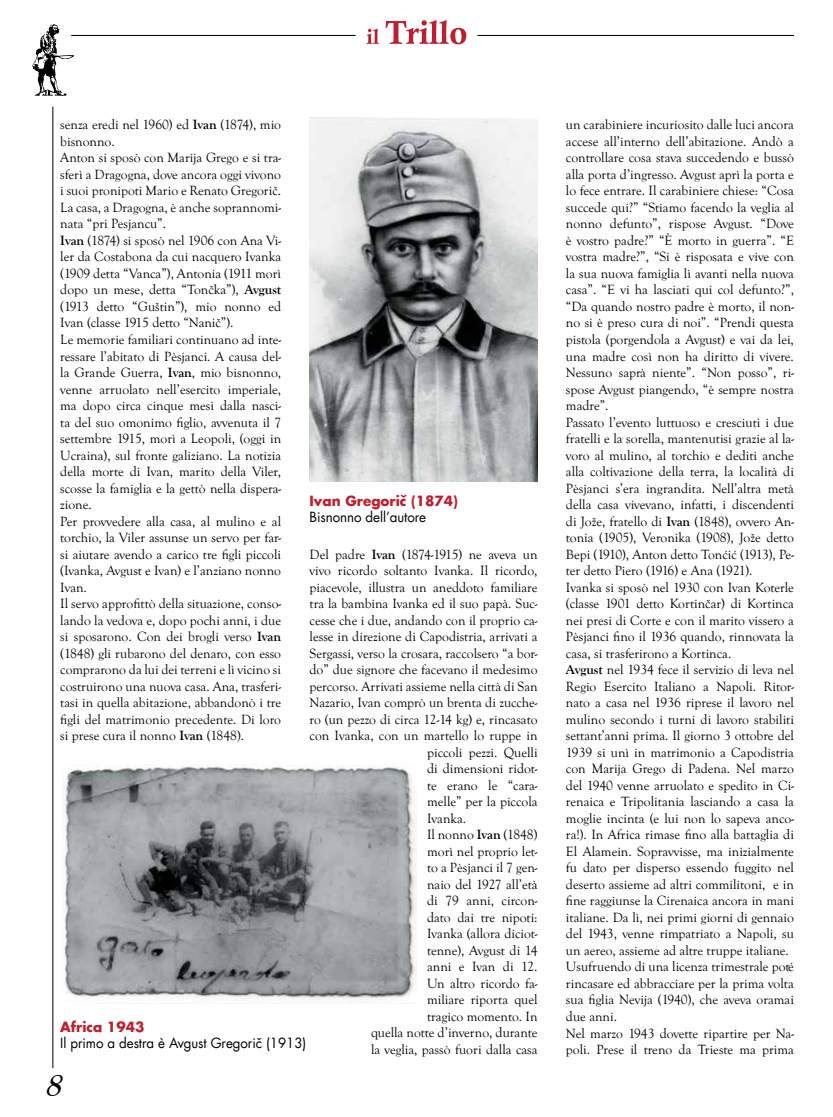
<style>
.page{position:relative;width:833px;height:1117px;background:#fff}
.page>*{position:absolute;margin:0;border:0;box-sizing:border-box;transform-origin:0 0}
.t1{font:italic 30px "Goudy Catalogue BT";color:#000}
.t2{font:13.75px/16.5px "Goudy Old Sty T";color:#000}
.t3{font:13.75px "Futura";letter-spacing:-.005em;color:#000}
.t4{font:700 13.75px "Futura";color:#be1e2d}
.s1{font-weight:700}
</style>
<div class="page">
<hr style="left:53px;top:107px;width:1px;height:960px;background:#000">
<svg style="left:367px;top:29px;width:12px;height:15px"></svg>
<svg style="left:385px;top:20px;width:81px;height:24px"></svg>
<svg style="left:32px;top:24px;width:42px;height:72px"></svg>
<hr style="left:71px;top:35px;width:284px;height:1px;background:#000">
<hr style="left:477px;top:35px;width:317px;height:1px;background:#000">
<img style="left:63px;top:764px;width:353px;height:238px">
<img style="left:309px;top:117px;width:228px;height:365px">
<p class="t2" style="left:60px;top:117px;width:222px">senza eredi nel 1960) ed <span class="s1">Ivan</span> (1874), mio bisnonno.<br>Anton si sposò con Marija Grego e si tra&shy;sferì a Dragogna, dove ancora oggi vivono i suoi pronipoti Mario e Renato Gregorič.<br>La casa, a Dragogna, è anche soprannomi&shy;nata “pri Pesjancu”.<br><span class="s1">Ivan</span> (1874) si sposò nel 1906 con Ana Vi&shy;ler da Costabona da cui nacquero Ivanka (1909 detta “Vanca”), Antonia (1911 morì dopo un mese, detta “Tončka”), <span class="s1">Avgust </span>(1913 detto “Guštin”), mio nonno ed Ivan (classe 1915 detto “Nanič”).<br>Le memorie familiari continuano ad inte&shy;ressare l’abitato di Pèsjanci. A causa del&shy;la Grande Guerra, <span class="s1">Ivan</span>, mio bisnonno, venne arruolato nell’esercito imperiale, ma dopo circa cinque mesi dalla nasci&shy;ta del suo omonimo figlio, avvenuta il 7 settembre 1915, morì a Leopoli, (oggi in Ucraina), sul fronte galiziano. La notizia della morte di Ivan, marito della Viler, scosse la famiglia e la gettò nella dispera&shy;zione.<br>Per provvedere alla casa, al mulino e al torchio, la Viler assunse un servo per far&shy;si aiutare avendo a carico tre figli piccoli (Ivanka, Avgust e Ivan) e l’anziano nonno Ivan.<br>Il servo approfittò della situazione, conso&shy;lando la vedova e, dopo pochi anni, i due si sposarono. Con dei brogli verso <span class="s1">Ivan </span>(1848) gli rubarono del denaro, con esso comprarono da lui dei terreni e lì vicino si costruirono una nuova casa. Ana, trasferi&shy;tasi in quella abitazione, abbandonò i tre figli del matrimonio precedente. Di loro si prese cura il nonno <span class="s1">Ivan</span> (1848).</p>
<p class="t4" style="left:309px;top:491px;width:150px">Ivan Gregorič (1874)</p>
<p class="t3" style="left:309px;top:507px;width:118px">Bisnonno dell’autore</p>
<p class="t2" style="left:309px;top:546px;width:229px">Del padre <span class="s1">Ivan</span> (1874-1915) ne aveva un</p>
<p class="t2" style="left:309px;top:562px;width:229px">vivo ricordo soltanto Ivanka. Il ricordo,</p>
<p class="t2" style="left:309px;top:579px;width:229px">piacevole, illustra un aneddoto familiare</p>
<p class="t2" style="left:309px;top:595px;width:229px">tra la bambina Ivanka ed il suo papà. Suc-</p>
<p class="t2" style="left:309px;top:612px;width:229px">cesse che i due, andando con il proprio ca-</p>
<p class="t2" style="left:309px;top:628px;width:229px">lesse in direzione di Capodistria, arrivati a</p>
<p class="t2" style="left:309px;top:645px;width:229px">Sergassi, verso la crosara, raccolsero “a bor-</p>
<p class="t2" style="left:309px;top:661px;width:229px">do” due signore che facevano il medesimo</p>
<p class="t2" style="left:309px;top:678px;width:229px">percorso. Arrivati assieme nella città di San</p>
<p class="t2" style="left:309px;top:694px;width:229px">Nazario, Ivan comprò un brenta di zucche-</p>
<p class="t2" style="left:309px;top:711px;width:229px">ro (un pezzo di circa 12-14 kg) e, rincasato</p>
<p class="t2" style="left:309px;top:727px;width:229px">con Ivanka, con un martello lo ruppe in</p>
<p class="t2" style="left:427px;top:744px;width:112px">piccoli pezzi. Quelli</p>
<p class="t2" style="left:427px;top:760px;width:112px">di dimensioni ridot-</p>
<p class="t2" style="left:427px;top:777px;width:112px">te erano le “cara-</p>
<p class="t2" style="left:427px;top:793px;width:112px">melle” per la piccola</p>
<p class="t2" style="left:427px;top:810px;width:41px">Ivanka.</p>
<p class="t2" style="left:427px;top:826px;width:112px">Il nonno <span class="s1">Ivan</span> (1848)</p>
<p class="t2" style="left:427px;top:843px;width:112px">morì nel proprio let-</p>
<p class="t2" style="left:427px;top:859px;width:112px">to a Pèsjanci il 7 gen-</p>
<p class="t2" style="left:427px;top:876px;width:112px">naio del 1927 all’età</p>
<p class="t2" style="left:427px;top:892px;width:112px">di 79 anni, circon-</p>
<p class="t2" style="left:427px;top:909px;width:112px">dato dai tre nipoti:</p>
<p class="t2" style="left:427px;top:925px;width:112px">Ivanka (allora diciot-</p>
<p class="t2" style="left:427px;top:942px;width:112px">tenne), Avgust di 14</p>
<p class="t2" style="left:427px;top:958px;width:112px">anni e Ivan di 12.</p>
<p class="t2" style="left:427px;top:975px;width:112px">Un altro ricordo fa-</p>
<p class="t2" style="left:427px;top:991px;width:112px">miliare riporta quel</p>
<p class="t2" style="left:427px;top:1008px;width:112px">tragico momento. In</p>
<p class="t2" style="left:371px;top:1024px;width:168px">quella notte d’inverno, durante</p>
<p class="t2" style="left:371px;top:1041px;width:168px">la veglia, passò fuori dalla casa</p>
<p class="t4" style="left:60px;top:1017px;width:86px">Africa 1943</p>
<p class="t3" style="left:60px;top:1033px;width:247px">Il primo a destra è Avgust Gregorič (1913)</p>
<h1 class="t1" style="left:44px;top:1066px;width:27px">8</h1>
<p class="t2" style="left:566px;top:117px;width:229px">un carabiniere incuriosito dalle luci ancora accese all’interno dell’abitazione. Andò a controllare cosa stava succedendo e bussò alla porta d’ingresso. Avgust aprì la porta e lo fece entrare. Il carabiniere chiese: “Cosa succede qui?” “Stiamo facendo la veglia al nonno defunto”, rispose Avgust. “Dove è vostro padre?” “È morto in guerra”. “E vostra madre?”, “Si è risposata e vive con la sua nuova famiglia lì avanti nella nuova casa”. “E vi ha lasciati qui col defunto?”, “Da quando nostro padre è morto, il non&shy;no si è preso cura di noi”. “Prendi questa pistola (porgendola a Avgust) e vai da lei, una madre così non ha diritto di vivere.<br>Nessuno saprà niente”. “Non posso”, ri&shy;spose Avgust piangendo, “è sempre nostra madre”.<br>Passato l’evento luttuoso e cresciuti i due fratelli e la sorella, mantenutisi grazie al la&shy;voro al mulino, al torchio e dediti anche alla coltivazione della terra, la località di Pèsjanci s’era ingrandita. Nell’altra metà della casa vivevano, infatti, i discendenti di Jože, fratello di <span class="s1">Ivan</span> (1848), ovvero An&shy;tonia (1905), Veronika (1908), Jože detto Bepi (1910), Anton detto Tonćić (1913), Pe&shy;ter detto Piero (1916) e Ana (1921).<br>Ivanka si sposò nel 1930 con Ivan Koterle (classe 1901 detto Kortinčar) di Kortinca nei presi di Corte e con il marito vissero a Pèsjanci fino il 1936 quando, rinnovata la casa, si trasferirono a Kortinca.<br><span class="s1">Avgust</span> nel 1934 fece il servizio di leva nel Regio Esercito Italiano a Napoli. Ritor&shy;nato a casa nel 1936 riprese il lavoro nel mulino secondo i turni di lavoro stabiliti settant’anni prima. Il giorno 3 ottobre del 1939 si unì in matrimonio a Capodistria con Marija Grego di Padena. Nel marzo del 1940 venne arruolato e spedito in Ci&shy;renaica e Tripolitania lasciando a casa la moglie incinta (e lui non lo sapeva anco&shy;ra!). In Africa rimase fino alla battaglia di El Alamein. Sopravvisse, ma inizialmente fu dato per disperso essendo fuggito nel deserto assieme ad altri commilitoni, e in fine raggiunse la Cirenaica ancora in mani italiane. Da lì, nei primi giorni di gennaio del 1943, venne rimpatriato a Napoli, su un aereo, assieme ad altre truppe italiane.<br>Usufruendo di una licenza trimestrale poté rincasare ed abbracciare per la prima volta sua figlia Nevija (1940), che aveva oramai due anni.<br>Nel marzo 1943 dovette ripartire per Na&shy;poli. Prese il treno da Trieste ma prima</p>
</div>
